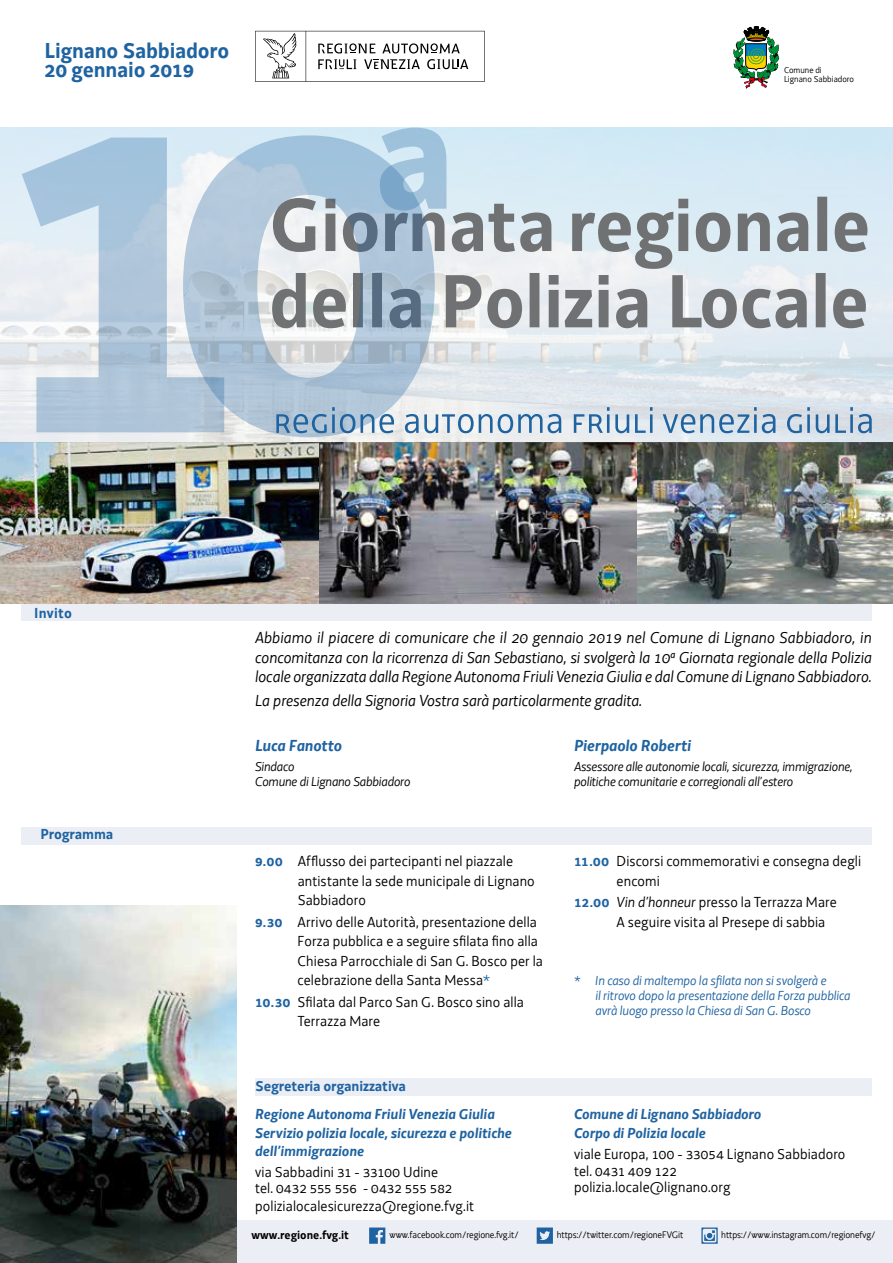
<style>
.page{position:relative;width:893px;height:1263px;background:#fff}
.page>*{position:absolute;margin:0;border:0;box-sizing:border-box;transform-origin:0 0}
.t1{font:700 22.5px/19.5px "Decima WE";letter-spacing:-.01em;color:#1f63a1}
.t2{font:italic 16.5px/19.5px "Decima WE";color:#000;text-align:justify}
.t3{font:italic 700 16.5px "Decima WE";letter-spacing:-.01em;color:#1f63a1}
.t4{font:15px/19.5px "Decima WE";letter-spacing:.01em;color:#000}
.t5{font:italic 700 15px/18.6px "Decima WE";letter-spacing:-.005em;color:#1f63a1}
.t6{font:700 15px "Decima WE";letter-spacing:-.01em;color:#1f63a1}
.t7{font:italic 13.5px/15px "Decima WE";letter-spacing:-.01em;color:#000}
.t8{font:italic 13.5px/15px "Decima WE";color:#1f63a1}
.t9{font:700 12.3px "Decima WE";color:#000}
.t10{font:9.75px "Decima WE";letter-spacing:-.01em;color:#000}
.t11{font:9px/9px "Decima WE";color:#000}
.s1{font-weight:700;color:#1f63a1}
.s2{color:#1f63a1}
.s3{font-style:italic}
</style>
<div class="page">
<div style="left:0;top:1220px;width:893px;height:43px;background:#eceef5"></div>
<div style="left:21px;top:604px;width:851px;height:17px;background:#eceef5"></div>
<div style="left:255px;top:1078px;width:617px;height:17px;background:#eceef5"></div>
<img style="left:0;top:128px;width:893px;height:476px">
<img style="left:0;top:906px;width:236px;height:357px">
<div style="left:21px;top:827px;width:851px;height:17px;background:#eceef5"></div>
<svg style="left:255px;top:31px;width:230px;height:51px"></svg>
<svg style="left:733px;top:27px;width:46px;height:62px"></svg>
<svg style="left:369px;top:1227px;width:16px;height:17px"></svg>
<svg style="left:701px;top:1227px;width:17px;height:17px"></svg>
<svg style="left:537px;top:1227px;width:16px;height:17px"></svg>
<svg style="left:272px;top:128px;width:595px;height:200px;background:#c4d0d7"></svg>
<svg style="left:435px;top:407px;width:437px;height:26px;background:#b5c8d9"></svg>
<svg style="left:22px;top:138px;width:161px;height:294px;background:#c3d4e3"></svg>
<svg style="left:183px;top:135px;width:252px;height:302px;background:#b3c5d3"></svg>
<h1 class="t1" style="left:45px;top:41px;width:186px">Lignano Sabbiadoro<br>20 gennaio 2019</h1>
<p class="t11" style="left:784px;top:66px;width:72px">Comune di<br>Lignano Sabbiadoro</p>
<p class="t6" style="left:34px;top:604px;width:40px">Invito</p>
<p class="t6" style="left:40px;top:825px;width:75px">Programma</p>
<p class="t2" style="left:255px;top:627px;width:618px">Abbiamo il piacere di comunicare che il 20 gennaio 2019 nel Comune di Lignano Sabbiadoro, in concomitanza con la ricorrenza di San Sebastiano, si svolgerà la 10ª Giornata regionale della Polizia locale organizzata dalla Regione Autonoma Friuli Venezia Giulia e dal Comune di Lignano Sabbiadoro.</p>
<p class="t2" style="left:255px;top:690px;width:388px">La presenza della Signoria Vostra sarà particolarmente gradita.</p>
<p class="t3" style="left:255px;top:736px;width:88px">Luca Fanotto</p>
<p class="t7" style="left:255px;top:758px;width:157px">Sindaco<br>Comune di Lignano Sabbiadoro</p>
<p class="t4" style="left:298px;top:851px;width:239px;text-indent:-43px"><span class="s1">9.00</span> Afflusso dei partecipanti nel piazzale antistante la sede municipale di Lignano<br>Sabbiadoro</p>
<p class="t4" style="left:298px;top:912px;width:247px;text-indent:-43px"><span class="s1">9.30</span> Arrivo delle Autorità, presentazione della Forza pubblica e a seguire sfilata fino alla Chiesa Parrocchiale di San G. Bosco per la celebrazione della Santa Messa<span class="s2">*</span></p>
<p class="t4" style="left:298px;top:992px;width:228px;text-indent:-43px"><span class="s1">10.30</span> Sfilata dal Parco San G. Bosco sino alla<br>Terrazza Mare</p>
<p class="t6" style="left:255px;top:1076px;width:152px">Segreteria organizzativa</p>
<p class="t5" style="left:255px;top:1104px;width:258px">Regione Autonoma Friuli Venezia Giulia<br>Servizio polizia locale, sicurezza e politiche dell’immigrazione</p>
<p class="t4" style="left:255px;top:1164px;width:199px;line-height:16.5px">via Sabbadini 31 - 33100 Udine tel. 0432 555 556 - 0432 555 582</p>
<p class="t4" style="left:255px;top:1197px;width:221px">polizialocalesicurezza@regione.fvg.it</p>
<p class="t3" style="left:574px;top:736px;width:119px">Pierpaolo Roberti</p>
<p class="t7" style="left:574px;top:758px;width:280px">Assessore alle autonomie locali, sicurezza, immigrazione, politiche comunitarie e corregionali all’estero</p>
<p class="t4" style="left:617px;top:851px;width:246px;text-indent:-43px"><span class="s1">11.00</span> Discorsi commemorativi e consegna degli encomi</p>
<p class="t4" style="left:617px;top:892px;width:222px;text-indent:-43px"><span class="s1">12.00</span> <span class="s3">Vin d’honneur</span> presso la Terrazza Mare<br>A seguire visita al Presepe di sabbia</p>
<p class="t8" style="left:595px;top:973px;width:257px;text-indent:-21px">* In caso di maltempo la sfilata non si svolgerà e<br>il ritrovo dopo la presentazione della Forza pubblica avrà luogo presso la Chiesa di San G. Bosco</p>
<p class="t5" style="left:574px;top:1104px;width:189px;line-height:19.5px">Comune di Lignano Sabbiadoro<br>Corpo di Polizia locale</p>
<p class="t4" style="left:574px;top:1146px;width:273px;line-height:16.5px">viale Europa, 100 - 33054 Lignano Sabbiadoro tel. 0431 409 122<br>polizia.locale@lignano.org</p>
<p class="t9" style="left:251px;top:1227px;width:99px">www.regione.fvg.it</p>
<p class="t10" style="left:390px;top:1229px;width:131px">www.facebook.com/regione.fvg.it/</p>
<p class="t10" style="left:557px;top:1229px;width:128px">https://twitter.com/regioneFVGit</p>
<p class="t10" style="left:721px;top:1229px;width:156px">https://www.instagram.com/regionefvg/</p>
</div>
